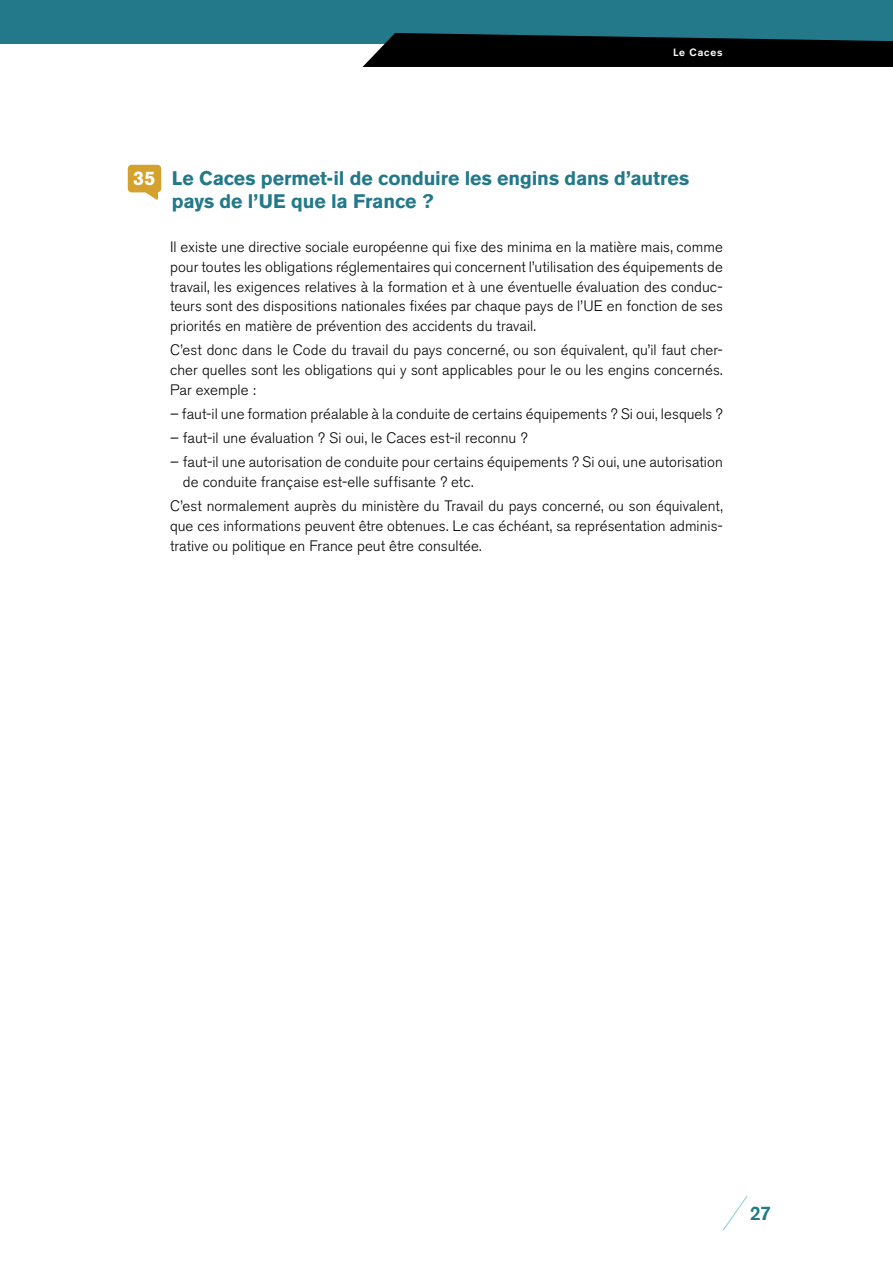
<style>
.page{position:relative;width:893px;height:1263px;background:#fff}
.page>*{position:absolute;margin:0;border:0;box-sizing:border-box;transform-origin:0 0}
.t1{font:700 19.5px/23.4px "Akzidenz Grotesk BE";letter-spacing:-.005em;color:#237989}
.t2{font:500 19.5px "Akzidenz Grotesk BE";color:#237989}
.t3{font:300 15px/19.8px "Akzidenz Grotesk BE";letter-spacing:.005em;color:#000;text-align:justify}
.t4{font:500 10.5px "Akzidenz Grotesk BE";letter-spacing:.08em;color:#fff}
.s1{color:#fff}
</style>
<div class="page">
<div style="left:0;top:0;width:893px;height:44px;background:#237989"></div>
<svg style="left:362px;top:33px;width:531px;height:34px;background:#081315"></svg>
<svg style="left:723px;top:1196px;width:25px;height:34px"></svg>
<svg style="left:128px;top:165px;width:33px;height:35px"></svg>
<p class="t4" style="left:673px;top:46px;width:51px">Le Caces</p>
<h1 class="t1" style="left:172px;top:166px;width:519px;text-indent:-38px"><span class="s1">35</span> Le Caces permet-il de conduire les engins dans d’autres pays de l’UE que la France ?</h1>
<p class="t3" style="left:170px;top:237px;width:554px">Il existe une directive sociale européenne qui fixe des minima en la matière mais, comme pour toutes les obligations réglementaires qui concernent l’utilisation des équipements de travail, les exigences relatives à la formation et à une éventuelle évaluation des conduc&shy;teurs sont des dispositions nationales fixées par chaque pays de l’UE en fonction de ses priorités en matière de prévention des accidents du travail.</p>
<p class="t3" style="left:170px;top:340px;width:554px">C’est donc dans le Code du travail du pays concerné, ou son équivalent, qu’il faut cher&shy;cher quelles sont les obligations qui y sont applicables pour le ou les engins concernés.<br>Par exemple :</p>
<p class="t3" style="left:170px;top:404px;width:554px">– faut-il une formation préalable à la conduite de certains équipements ? Si oui, lesquels ?</p>
<p class="t3" style="left:170px;top:428px;width:359px">– faut-il une évaluation ? Si oui, le Caces est-il reconnu ?</p>
<p class="t3" style="left:183px;top:452px;width:541px;text-indent:-13px">– faut-il une autorisation de conduite pour certains équipements ? Si oui, une autorisation de conduite française est-elle suffisante ? etc.</p>
<p class="t3" style="left:170px;top:496px;width:554px">C’est normalement auprès du ministère du Travail du pays concerné, ou son équivalent, que ces informations peuvent être obtenues. Le cas échéant, sa représentation adminis&shy;trative ou politique en France peut être consultée.</p>
<h1 class="t2" style="left:750px;top:1201px;width:23px">27</h1>
</div>
